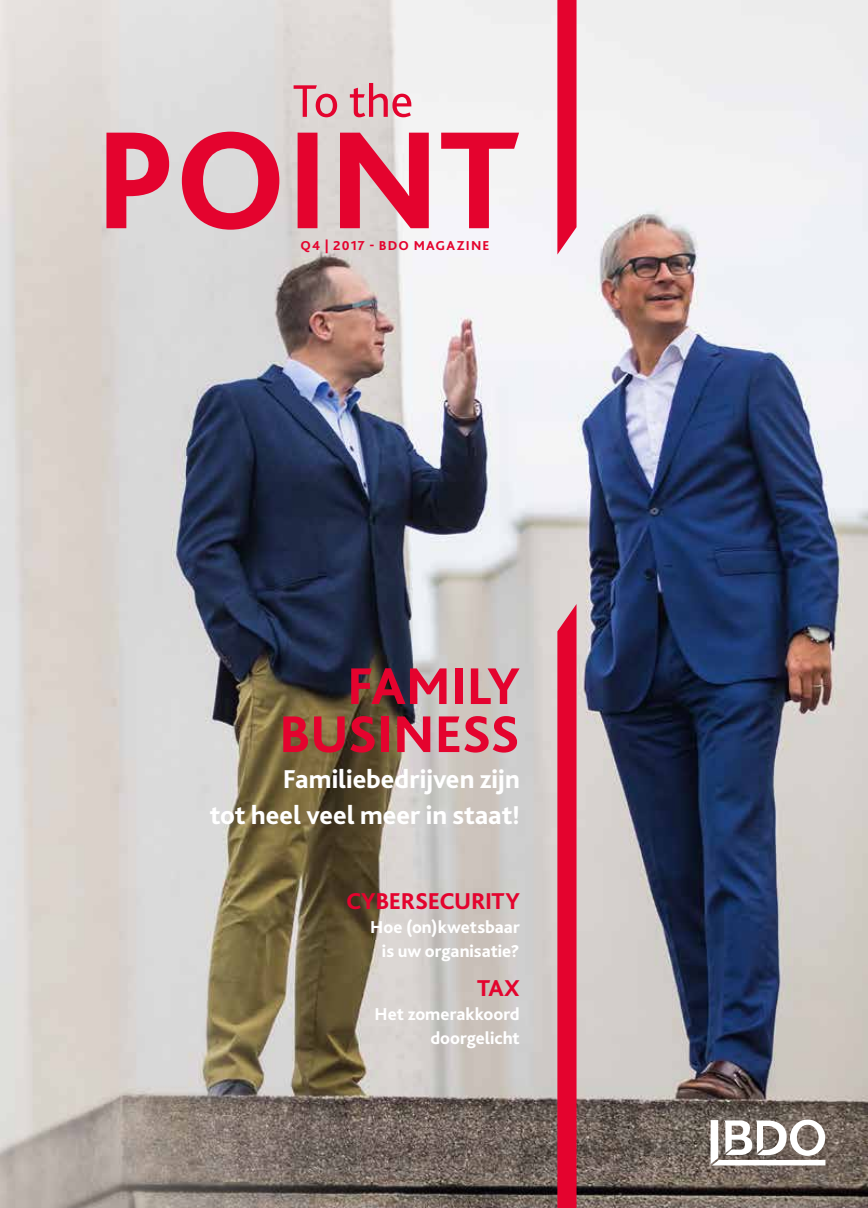
<style>
.page{position:relative;width:868px;height:1208px;background:#fff}
.page>*{position:absolute;margin:0;border:0;box-sizing:border-box;transform-origin:0 0}
.t1{font:800 54px/48px "Bliss 2";letter-spacing:-.005em;color:#e4032e;text-align:right}
.t2{font:800 27px/36px "Bliss 2";color:#fff;text-align:right}
.t3{font:800 24px "Bliss 2";letter-spacing:-.015em;color:#e4032e}
.t4{font:800 18px/24px "Bliss 2";color:#fff;text-align:right}
.t5{font:800 13.5px "Bliss 2";letter-spacing:.085em;color:#e4032e}
</style>
<div class="page">
<img style="left:0;top:0;width:867px;height:1208px">
<svg style="left:557px;top:0;width:19px;height:254px"></svg>
<svg style="left:557px;top:604px;width:19px;height:604px"></svg>
<svg style="left:106px;top:132px;width:413px;height:98px"></svg>
<svg style="left:293px;top:83px;width:118px;height:34px"></svg>
<svg style="left:710px;top:1119px;width:115px;height:46px"></svg>
<p class="t5" style="left:300px;top:238px;width:191px">Q4 | 2017 - BDO MAGAZINE</p>
<h1 class="t1" style="left:279px;top:661px;width:242px">FAMILY<br>BUSINESS</h1>
<h2 class="t2" style="left:210px;top:760px;width:311px">Familiebedrijven zijn<br>tot heel veel meer in staat!</h2>
<h3 class="t3" style="left:346px;top:886px;width:175px">CYBERSECURITY</h3>
<p class="t4" style="left:370px;top:914px;width:151px">Hoe (on)kwetsbaar is uw organisatie?</p>
<h3 class="t3" style="left:477px;top:973px;width:44px">TAX</h3>
<p class="t4" style="left:374px;top:1001px;width:147px">Het zomerakkoord doorgelicht</p>
</div>
